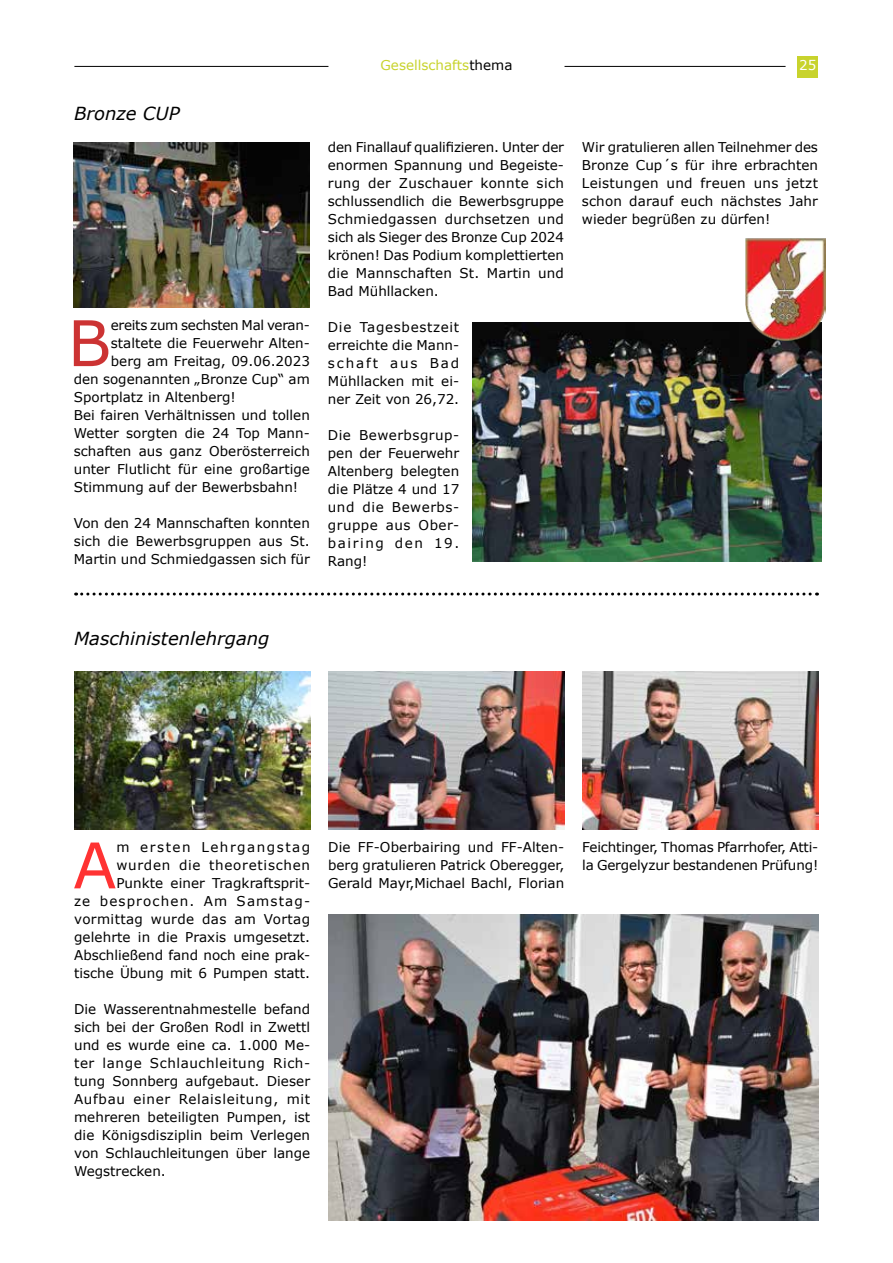
<style>
.page{position:relative;width:893px;height:1263px;background:#fff}
.page>*{position:absolute;margin:0;border:0;box-sizing:border-box;transform-origin:0 0}
.t1{font:63px "Verdana";color:#f33}
.t2{font:63px "Verdana";color:#c33}
.t3{font:italic 18px "Verdana";color:#000}
.t4{font:13.5px/18px "Verdana";color:#000;text-align:justify}
.t5{font:13.5px "Verdana";letter-spacing:-.02em;color:#000}
.t6{font:13.5px "Verdana";color:#c8d32d}
.t7{font:13.5px "Verdana";color:#fff}
.s1{color:#000}
</style>
<div class="page">
<hr style="left:74px;top:66px;width:254px;height:1px;background:#000">
<hr style="left:564px;top:66px;width:222px;height:1px;background:#000">
<div style="left:797px;top:56px;width:21px;height:21px;background:#c8d32d"></div>
<svg style="left:76px;top:592px;width:741px;height:3px"></svg>
<img style="left:582px;top:672px;width:236px;height:157px">
<img style="left:328px;top:672px;width:236px;height:157px">
<img style="left:74px;top:672px;width:236px;height:157px">
<img style="left:328px;top:915px;width:491px;height:305px">
<img style="left:472px;top:322px;width:349px;height:239px">
<img style="left:74px;top:142px;width:236px;height:165px">
<img style="left:745px;top:238px;width:81px;height:102px">
<h2 class="t3" style="left:74px;top:101px;width:107px">Bronze CUP</h2>
<h1 class="t2" style="left:68px;top:300px;width:45px">B</h1>
<p class="t5" style="left:111px;top:316px;width:200px">ereits zum sechsten Mal veran-</p>
<p class="t4" style="left:111px;top:334px;width:200px">staltete die Feuerwehr Alten-</p>
<p class="t4" style="left:111px;top:352px;width:201px">berg am Freitag, 09.06.2023</p>
<p class="t4" style="left:74px;top:370px;width:238px">den sogenannten „Bronze Cup“ am</p>
<p class="t4" style="left:74px;top:388px;width:164px">Sportplatz in Altenberg!</p>
<p class="t4" style="left:74px;top:406px;width:238px">Bei fairen Verhältnissen und tollen</p>
<p class="t4" style="left:74px;top:424px;width:238px">Wetter sorgten die 24 Top Mann-</p>
<p class="t4" style="left:74px;top:442px;width:238px">schaften aus ganz Oberösterreich</p>
<p class="t4" style="left:74px;top:460px;width:238px">unter Flutlicht für eine großartige</p>
<p class="t4" style="left:74px;top:478px;width:226px">Stimmung auf der Bewerbsbahn!</p>
<p class="t4" style="left:74px;top:514px;width:238px">Von den 24 Mannschaften konnten sich die Bewerbsgruppen aus St.<br>Martin und Schmiedgassen sich für</p>
<p class="t6" style="left:380px;top:56px;width:133px">Gesellschafts<span class="s1">thema</span></p>
<p class="t7" style="left:799px;top:56px;width:19px">25</p>
<p class="t4" style="left:328px;top:138px;width:238px">den Finallauf qualifizieren. Unter der enormen Spannung und Begeiste&shy;rung der Zuschauer konnte sich schlussendlich die Bewerbsgruppe Schmiedgassen durchsetzen und sich als Sieger des Bronze Cup 2024 krönen! Das Podium komplettierten die Mannschaften St. Martin und Bad Mühllacken.</p>
<p class="t4" style="left:328px;top:318px;width:133px">Die Tagesbestzeit erreichte die Mann&shy;schaft aus Bad Mühllacken mit ei&shy;ner Zeit von 26,72.</p>
<p class="t4" style="left:328px;top:426px;width:133px">Die Bewerbsgrup&shy;pen der Feuerwehr Altenberg belegten die Plätze 4 und 17 und die Bewerbs&shy;gruppe aus Ober&shy;bairing den 19.<br>Rang!</p>
<p class="t4" style="left:582px;top:138px;width:238px">Wir gratulieren allen Teilnehmer des Bronze Cup´s für ihre erbrachten Leistungen und freuen uns jetzt schon darauf euch nächstes Jahr wieder begrüßen zu dürfen!</p>
<h2 class="t3" style="left:74px;top:626px;width:197px">Maschinistenlehrgang</h2>
<p class="t4" style="left:74px;top:838px;width:238px;text-align:right">m ersten Lehrgangstag wurden die theoretischen<br>Punkte einer Tragkraftsprit-<br>ze besprochen. Am Samstag&shy;vormittag wurde das am Vortag gelehrte in die Praxis umgesetzt.<br>Abschließend fand noch eine prak&shy;tische Übung mit 6 Pumpen statt.</p>
<p class="t4" style="left:74px;top:1000px;width:238px">Die Wasserentnahmestelle befand sich bei der Großen Rodl in Zwettl und es wurde eine ca. 1.000 Me&shy;ter lange Schlauchleitung Rich&shy;tung Sonnberg aufgebaut. Dieser Aufbau einer Relaisleitung, mit mehreren beteiligten Pumpen, ist die Königsdisziplin beim Verlegen von Schlauchleitungen über lange Wegstrecken.</p>
<h1 class="t1" style="left:73px;top:822px;width:45px">A</h1>
<p class="t4" style="left:328px;top:838px;width:238px">Die FF-Oberbairing und FF-Alten&shy;berg gratulieren Patrick Oberegger, Gerald Mayr,Michael Bachl, Florian</p>
<p class="t4" style="left:582px;top:838px;width:238px">Feichtinger, Thomas Pfarrhofer, Atti&shy;la Gergelyzur bestandenen Prüfung!</p>
</div>
